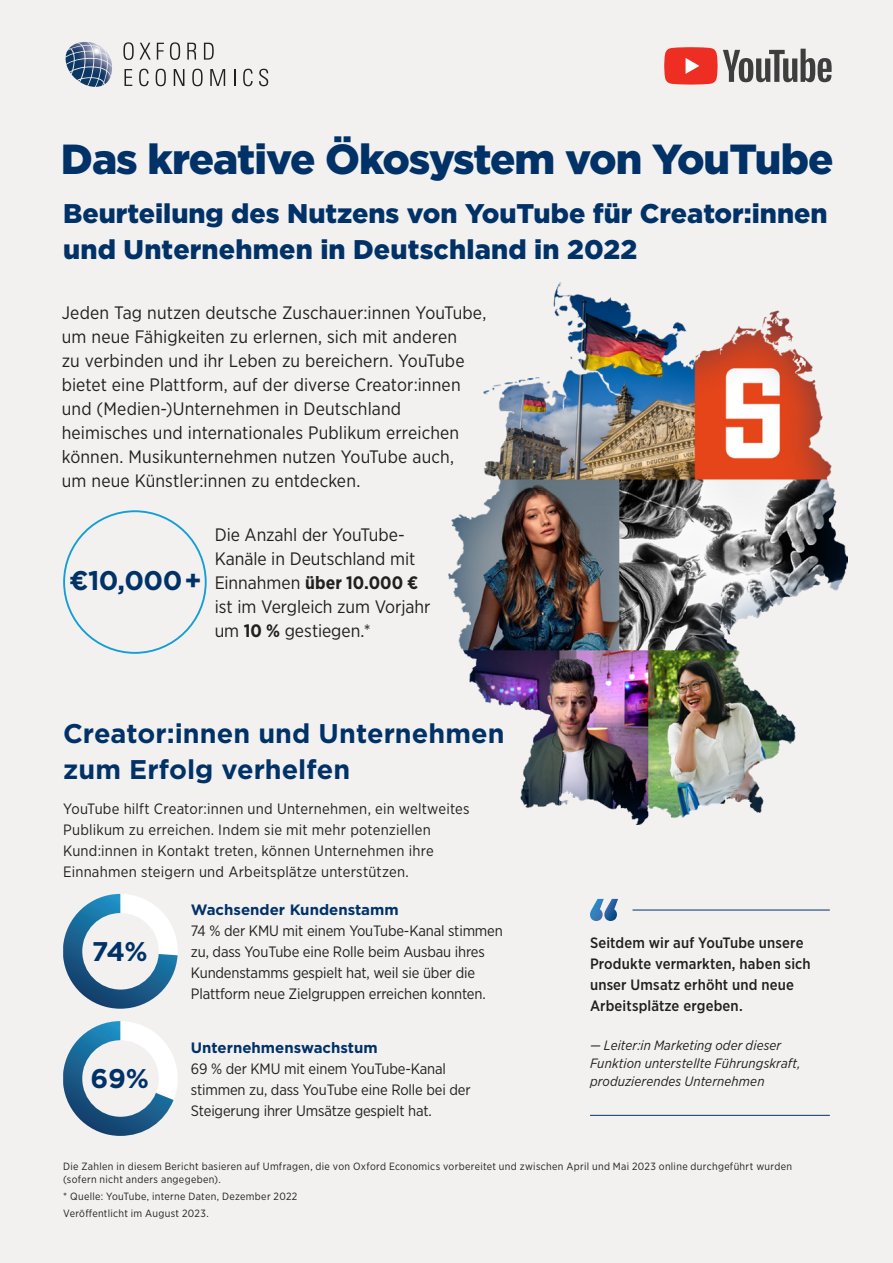
<style>
.page{position:relative;width:893px;height:1263px;background:#f2f1f0}
.page>*{position:absolute;margin:0;border:0;box-sizing:border-box;transform-origin:0 0}
.t1{font:900 42px "Gotham";letter-spacing:-.025em;color:#003268}
.t2{font:900 27px/36px "Gotham";color:#003268}
.t3{font:700 27px/36px "Gotham";color:#003268}
.t4{font:18px/24px "Gotham Narrow";letter-spacing:.005em;color:#231f20}
.t5{font:15px/21px "Gotham Narrow";letter-spacing:-.01em;color:#231f20}
.t6{font:15px/21px "Gotham Narrow";letter-spacing:.015em;color:#231f20}
.t7{font:500 15px/21px "Gotham Narrow";letter-spacing:.01em;color:#231f20}
.t8{font:700 15px "Gotham";color:#003268}
.t9{font:italic 13.5px/18px "Gotham Narrow";letter-spacing:.01em;color:#231f20}
.t10{font:10.5px/12.6px "Gotham Narrow";letter-spacing:.03em;color:#231f20}
.s1{font-weight:700}
</style>
<div class="page">
<svg style="left:123px;top:42px;width:28px;height:18px"></svg>
<svg style="left:157px;top:43px;width:7px;height:17px"></svg>
<svg style="left:170px;top:42px;width:10px;height:18px"></svg>
<svg style="left:187px;top:43px;width:9px;height:17px"></svg>
<svg style="left:204px;top:43px;width:10px;height:17px"></svg>
<svg style="left:125px;top:69px;width:7px;height:17px"></svg>
<svg style="left:139px;top:69px;width:10px;height:17px"></svg>
<svg style="left:156px;top:69px;width:10px;height:17px"></svg>
<svg style="left:174px;top:69px;width:10px;height:17px"></svg>
<svg style="left:192px;top:69px;width:11px;height:17px"></svg>
<svg style="left:210px;top:69px;width:15px;height:17px"></svg>
<svg style="left:234px;top:69px;width:1px;height:17px"></svg>
<svg style="left:243px;top:69px;width:10px;height:17px"></svg>
<svg style="left:259px;top:69px;width:9px;height:17px"></svg>
<img style="left:65px;top:42px;width:47px;height:30px">
<svg style="left:664px;top:47px;width:168px;height:38px"></svg>
<svg style="left:63px;top:894px;width:115px;height:115px"></svg>
<div style="left:82px;top:913px;width:77px;height:76px;background:#f2f1f0;border-radius:50%"></div>
<hr style="left:632px;top:910px;width:198px;height:1px;background:#003268">
<hr style="left:590px;top:1115px;width:240px;height:1px;background:#003268">
<svg style="left:590px;top:899px;width:28px;height:22px"></svg>
<img style="left:449px;top:283px;width:399px;height:541px">
<svg style="left:63px;top:1021px;width:114px;height:115px"></svg>
<div style="left:82px;top:1040px;width:77px;height:77px;background:#f2f1f0;border-radius:50%"></div>
<h1 class="t1" style="left:61px;top:130px;width:774px">Das kreative Ökosystem von YouTube</h1>
<h2 class="t2" style="left:63px;top:195px;width:766px">Beurteilung des Nutzens von YouTube für Creator:innen und Unternehmen in Deutschland in 2022</h2>
<p class="t4" style="left:62px;top:300px;width:426px">Jeden Tag nutzen deutsche Zuschauer:innen YouTube, um neue Fähigkeiten zu erlernen, sich mit anderen<br>zu verbinden und ihr Leben zu bereichern. YouTube bietet eine Plattform, auf der diverse Creator:innen und (Medien-)Unternehmen in Deutschland heimisches und internationales Publikum erreichen können. Musikunternehmen nutzen YouTube auch,<br>um neue Künstler:innen zu entdecken.</p>
<h2 class="t3" style="left:69px;top:563px;width:134px">€10,000 +</h2>
<p class="t4" style="left:215px;top:523px;width:217px">Die Anzahl der YouTube-<br>Kanäle in Deutschland mit<br>Einnahmen <span class="s1">über 10.000 € </span>ist im Vergleich zum Vorjahr um <span class="s1">10 %</span> gestiegen.*</p>
<h2 class="t3" style="left:63px;top:715px;width:443px">Creator:innen und Unternehmen zum Erfolg verhelfen</h2>
<p class="t6" style="left:63px;top:798px;width:408px">YouTube hilft Creator:innen und Unternehmen, ein weltweites Publikum zu erreichen. Indem sie mit mehr potenziellen Kund:innen in Kontakt treten, können Unternehmen ihre Einnahmen steigern und Arbeitsplätze unterstützen.</p>
<h2 class="t3" style="left:92px;top:933px;width:57px">74%</h2>
<h2 class="t3" style="left:90px;top:1060px;width:60px">69%</h2>
<p class="t8" style="left:191px;top:900px;width:209px">Wachsender Kundenstamm</p>
<p class="t5" style="left:191px;top:920px;width:313px">74 % der KMU mit einem YouTube-Kanal stimmen zu, dass YouTube eine Rolle beim Ausbau ihres Kundenstamms gespielt hat, weil sie über die Plattform neue Zielgruppen erreichen konnten.</p>
<p class="t7" style="left:590px;top:932px;width:222px">Seitdem wir auf YouTube unsere<br>Produkte vermarkten, haben sich unser Umsatz erhöht und neue<br>Arbeitsplätze ergeben.</p>
<p class="t9" style="left:590px;top:1036px;width:212px">— Leiter:in Marketing oder dieser<br>Funktion unterstellte Führungskraft, produzierendes Unternehmen</p>
<p class="t8" style="left:191px;top:1037px;width:188px">Unternehmenswachstum</p>
<p class="t5" style="left:191px;top:1057px;width:281px">69 % der KMU mit einem YouTube-Kanal stimmen zu, dass YouTube eine Rolle bei der<br>Steigerung ihrer Umsätze gespielt hat.</p>
<p class="t10" style="left:63px;top:1160px;width:730px">Die Zahlen in diesem Bericht basieren auf Umfragen, die von Oxford Economics vorbereitet und zwischen April und Mai 2023 online durchgeführt wurden (sofern nicht anders angegeben).</p>
<p class="t10" style="left:63px;top:1187px;width:236px;line-height:16.8px">* Quelle: YouTube, interne Daten, Dezember 2022<br>Veröffentlicht im August 2023.</p>
</div>
